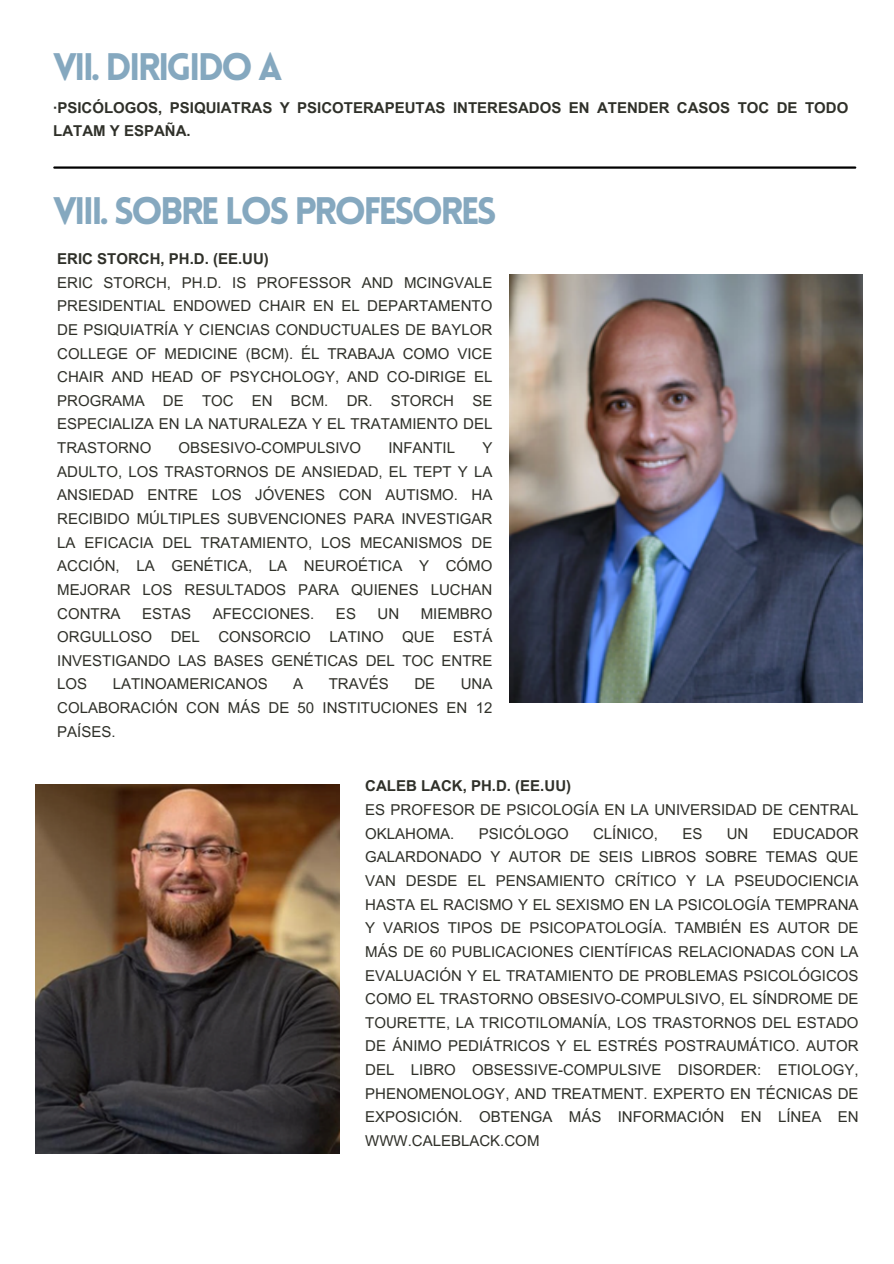
<style>
.page{position:relative;width:894px;height:1264px;background:#fff}
.page>*{position:absolute;margin:0;border:0;box-sizing:border-box;transform-origin:0 0}
.t1{font:900 37.5px "Lovelo";letter-spacing:-.075em;color:#85a8bf}
.t2{font:15px/23.7px "Arial MT Pro";color:#2f3029;text-align:justify}
.t3{font:700 15px/23.7px "Arial MT Pro";color:#2f3029}
</style>
<div class="page">
<hr style="left:54px;top:166px;width:801px;height:3px;background:#000">
<img style="left:509px;top:275px;width:352px;height:427px">
<img style="left:35px;top:784px;width:304px;height:369px">
<p class="t1" style="left:53px;top:52px;width:231px">VII. DIRIGIDO A</p>
<p class="t3" style="left:53px;top:97px;width:796px">·PSICÓLOGOS, PSIQUIATRAS Y PSICOTERAPEUTAS INTERESADOS EN ATENDER CASOS TOC DE TODO<br>LATAM Y ESPAÑA.</p>
<p class="t1" style="left:53px;top:196px;width:445px">VIII. SOBRE LOS PROFESORES</p>
<p class="t3" style="left:57px;top:249px;width:213px">ERIC STORCH, PH.D. (EE.UU)</p>
<h1 class="t2" style="left:57px;top:272px;width:436px">ERIC STORCH, PH.D. IS PROFESSOR AND MCINGVALE PRESIDENTIAL ENDOWED CHAIR EN EL DEPARTAMENTO DE PSIQUIATRÍA Y CIENCIAS CONDUCTUALES DE BAYLOR COLLEGE OF MEDICINE (BCM). ÉL TRABAJA COMO VICE CHAIR AND HEAD OF PSYCHOLOGY, AND CO-DIRIGE EL PROGRAMA DE TOC EN BCM. DR. STORCH SE ESPECIALIZA EN LA NATURALEZA Y EL TRATAMIENTO DEL TRASTORNO</h1>
<h1 class="t2" style="left:178px;top:438px;width:184px">OBSESIVO-COMPULSIVO</h1>
<h1 class="t2" style="left:388px;top:438px;width:68px">INFANTIL</h1>
<h1 class="t2" style="left:57px;top:438px;width:436px;text-indent:425px">Y ADULTO, LOS TRASTORNOS DE ANSIEDAD, EL TEPT Y LA ANSIEDAD ENTRE LOS JÓVENES CON AUTISMO. HA RECIBIDO MÚLTIPLES SUBVENCIONES PARA INVESTIGAR LA EFICACIA DEL TRATAMIENTO, LOS MECANISMOS DE ACCIÓN, LA GENÉTICA, LA NEUROÉTICA Y CÓMO MEJORAR LOS RESULTADOS PARA QUIENES LUCHAN CONTRA</h1>
<h1 class="t2" style="left:57px;top:603px;width:436px;text-indent:363px">MIEMBRO ORGULLOSO DEL CONSORCIO LATINO QUE ESTÁ INVESTIGANDO LAS BASES GENÉTICAS DEL TOC ENTRE LOS</h1>
<h1 class="t2" style="left:142px;top:603px;width:51px">ESTAS</h1>
<h1 class="t2" style="left:213px;top:603px;width:103px">AFECCIONES.</h1>
<h1 class="t2" style="left:336px;top:603px;width:22px">ES</h1>
<h1 class="t2" style="left:377px;top:603px;width:23px">UN</h1>
<h1 class="t2" style="left:113px;top:674px;width:156px">LATINOAMERICANOS</h1>
<h1 class="t2" style="left:293px;top:674px;width:12px">A</h1>
<h1 class="t2" style="left:329px;top:674px;width:61px">TRAVÉS</h1>
<h1 class="t2" style="left:414px;top:674px;width:22px">DE</h1>
<h1 class="t2" style="left:57px;top:674px;width:436px;text-indent:403px">UNA COLABORACIÓN CON MÁS DE 50 INSTITUCIONES EN 12<br>PAÍSES.</h1>
<p class="t3" style="left:365px;top:776px;width:207px">CALEB LACK, PH.D. (EE.UU)</p>
<p class="t2" style="left:365px;top:799px;width:494px">ES PROFESOR DE PSICOLOGÍA EN LA UNIVERSIDAD DE CENTRAL<br>OKLAHOMA.</p>
<p class="t2" style="left:478px;top:823px;width:91px">PSICÓLOGO</p>
<p class="t2" style="left:593px;top:823px;width:66px">CLÍNICO,</p>
<p class="t2" style="left:682px;top:823px;width:22px">ES</p>
<p class="t2" style="left:726px;top:823px;width:23px">UN</p>
<p class="t2" style="left:365px;top:823px;width:494px;text-indent:407px">EDUCADOR GALARDONADO Y AUTOR DE SEIS LIBROS SOBRE TEMAS QUE VAN DESDE EL PENSAMIENTO CRÍTICO Y LA PSEUDOCIENCIA HASTA EL RACISMO Y EL SEXISMO EN LA PSICOLOGÍA TEMPRANA Y VARIOS TIPOS DE PSICOPATOLOGÍA. TAMBIÉN ES AUTOR DE MÁS DE 60 PUBLICACIONES CIENTÍFICAS RELACIONADAS CON LA EVALUACIÓN Y EL TRATAMIENTO DE PROBLEMAS PSICOLÓGICOS COMO EL TRASTORNO OBSESIVO-COMPULSIVO, EL SÍNDROME DE TOURETTE, LA TRICOTILOMANÍA, LOS TRASTORNOS DEL ESTADO DE ÁNIMO PEDIÁTRICOS Y EL ESTRÉS POSTRAUMÁTICO. AUTOR DEL LIBRO OBSESSIVE-COMPULSIVE DISORDER: ETIOLOGY, PHENOMENOLOGY, AND TREATMENT. EXPERTO EN TÉCNICAS DE EXPOSICIÓN. OBTENGA MÁS INFORMACIÓN EN LÍNEA EN WWW.CALEBLACK.COM</p>
</div>
